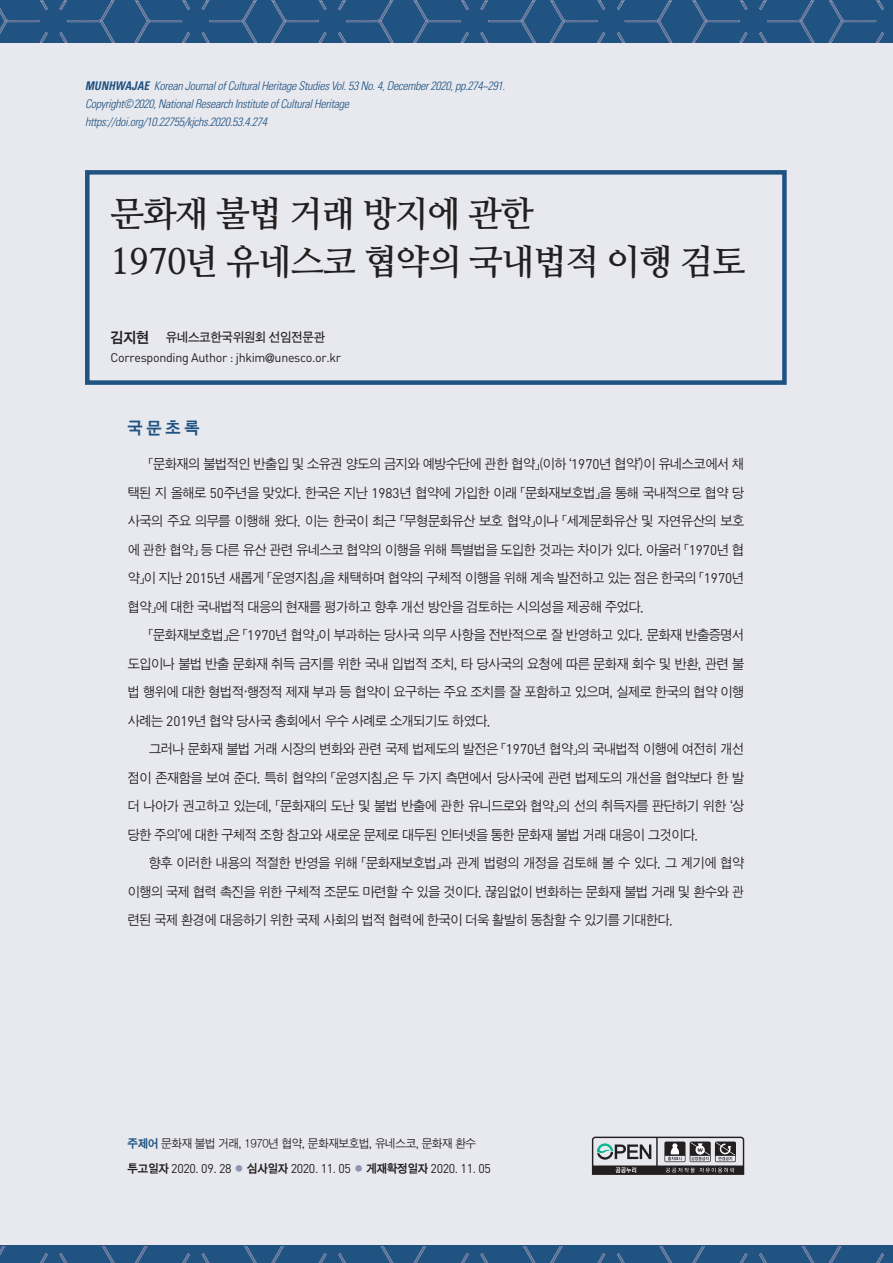
<style>
.page{position:relative;width:893px;height:1263px;background:#e8e9ef}
.page>*{position:absolute;margin:0;border:0;box-sizing:border-box;transform-origin:0 0}
.t1{font:35.25px/48px "Nanum Myeongjo OTF Bold";letter-spacing:-.04em;color:#231f20}
.t2{font:17.25px "SD Gothic c Bd";color:#205381}
.t3{font:15px "SD Gothic c Bd";color:#231f20}
.t4{font:13.8px/28.5px "SD Gothic a Lt";letter-spacing:-.035em;color:#231f20;text-align:justify}
.t5{font:13.05px "SD Gothic b Md";letter-spacing:-.03em;color:#231f20}
.t6{font:12.6px "Dinreg";letter-spacing:-.03em;color:#231f20}
.t7{font:12.45px "Dinreg";letter-spacing:-.025em;color:#231f20}
.t8{font:italic 300 condensed 12px/18.1px "Univers LT Std";letter-spacing:-.03em;color:#205381}
.t9{font:12px "SD Gothic a Lt";letter-spacing:-.03em;color:#231f20}
.s1{font-weight:700}
.s2{font-family:"SD Gothic b Md"}
.s3{font-family:"Dinreg"}
.s4{font-family:"SD Gothic c Bd";color:#205381}
.s5{font-family:"SD Gothic c Bd";font-size:12px}
.s6{font-family:"SD Gothic c Bd";font-size:12px;color:#8e93b1}
</style>
<div class="page">
<div style="left:0;top:0;width:893px;height:43px;background:#205381"></div>
<svg style="left:202px;top:0;width:55px;height:43px"></svg>
<svg style="left:135px;top:0;width:55px;height:43px"></svg>
<svg style="left:59px;top:0;width:56px;height:43px"></svg>
<svg style="left:0;top:0;width:48px;height:43px"></svg>
<svg style="left:480px;top:0;width:56px;height:43px"></svg>
<svg style="left:413px;top:0;width:56px;height:43px"></svg>
<svg style="left:338px;top:0;width:56px;height:43px"></svg>
<svg style="left:271px;top:0;width:56px;height:43px"></svg>
<svg style="left:759px;top:0;width:55px;height:43px"></svg>
<svg style="left:692px;top:0;width:55px;height:43px"></svg>
<svg style="left:617px;top:0;width:55px;height:43px"></svg>
<svg style="left:550px;top:0;width:55px;height:43px"></svg>
<svg style="left:828px;top:0;width:56px;height:43px"></svg>
<div style="left:0;top:1246px;width:893px;height:17px;background:#205381"></div>
<svg style="left:0;top:1246px;width:5px;height:9px"></svg>
<svg style="left:102px;top:1246px;width:12px;height:17px"></svg>
<svg style="left:135px;top:1246px;width:12px;height:17px"></svg>
<svg style="left:244px;top:1246px;width:13px;height:17px"></svg>
<svg style="left:40px;top:1253px;width:8px;height:10px"></svg>
<svg style="left:59px;top:1253px;width:8px;height:10px"></svg>
<svg style="left:182px;top:1253px;width:8px;height:10px"></svg>
<svg style="left:202px;top:1253px;width:7px;height:10px"></svg>
<svg style="left:271px;top:1246px;width:13px;height:17px"></svg>
<svg style="left:381px;top:1246px;width:12px;height:17px"></svg>
<svg style="left:414px;top:1246px;width:12px;height:17px"></svg>
<svg style="left:523px;top:1246px;width:12px;height:17px"></svg>
<svg style="left:319px;top:1253px;width:8px;height:10px"></svg>
<svg style="left:338px;top:1253px;width:8px;height:10px"></svg>
<svg style="left:461px;top:1253px;width:8px;height:10px"></svg>
<svg style="left:480px;top:1253px;width:8px;height:10px"></svg>
<svg style="left:550px;top:1246px;width:13px;height:17px"></svg>
<svg style="left:659px;top:1246px;width:13px;height:17px"></svg>
<svg style="left:692px;top:1246px;width:13px;height:17px"></svg>
<svg style="left:802px;top:1246px;width:12px;height:17px"></svg>
<svg style="left:598px;top:1253px;width:7px;height:10px"></svg>
<svg style="left:617px;top:1253px;width:8px;height:10px"></svg>
<svg style="left:740px;top:1253px;width:7px;height:10px"></svg>
<svg style="left:759px;top:1253px;width:8px;height:10px"></svg>
<svg style="left:829px;top:1246px;width:12px;height:17px"></svg>
<svg style="left:876px;top:1253px;width:8px;height:10px"></svg>
<svg style="left:592px;top:1136px;width:152px;height:39px"></svg>
<div style="left:85px;top:170px;width:702px;height:215px;border:4px solid #205381"></div>
<p class="t8" style="left:85px;top:76px;width:421px"><span class="s1">MUNHWAJAE</span> Korean Journal of Cultural Heritage Studies Vol. 53 No. 4, December 2020, pp.274~291.<br>Copyright©2020, National Research Institute of Cultural Heritage https://doi.org/10.22755/kjchs.2020.53.4.274</p>
<h1 class="t1" style="left:111px;top:189px;width:636px">문화재 불법 거래 방지에 관한<br>1970년 유네스코 협약의 국내법적 이행 검토</h1>
<p class="t3" style="left:111px;top:330px;width:40px">김지현</p>
<p class="t5" style="left:166px;top:331px;width:161px">유네스코한국위원회 선임전문관</p>
<p class="t7" style="left:111px;top:349px;width:232px">Corresponding Author : jhkim<span class="s2">@</span>unesco.or.kr</p>
<p class="t2" style="left:128px;top:419px;width:74px">국 문 초 록</p>
<p class="t4" style="left:128px;top:450px;width:618px;text-indent:21px">「문화재의 불법적인 반출입 및 소유권 양도의 금지와 예방수단에 관한 협약」(이하 ‘<span class="s3">1970</span>년 협약’)이 유네스코에서 채 택된 지 올해로 <span class="s3">50</span>주년을 맞았다. 한국은 지난 <span class="s3">1983</span>년 협약에 가입한 이래 「문화재보호법」을 통해 국내적으로 협약 당 사국의 주요 의무를 이행해 왔다. 이는 한국이 최근 「무형문화유산 보호 협약」이나 「세계문화유산 및 자연유산의 보호 에 관한 협약」 등 다른 유산 관련 유네스코 협약의 이행을 위해 특별법을 도입한 것과는 차이가 있다. 아울러 「<span class="s3">1970</span>년 협 약」이 지난 <span class="s3">2015</span>년 새롭게 「운영지침」을 채택하며 협약의 구체적 이행을 위해 계속 발전하고 있는 점은 한국의 「<span class="s3">1970</span>년 협약」에 대한 국내법적 대응의 현재를 평가하고 향후 개선 방안을 검토하는 시의성을 제공해 주었다.</p>
<p class="t4" style="left:128px;top:621px;width:618px;text-indent:21px">「문화재보호법」은 「<span class="s3">1970</span>년 협약」이 부과하는 당사국 의무 사항을 전반적으로 잘 반영하고 있다. 문화재 반출증명서 도입이나 불법 반출 문화재 취득 금지를 위한 국내 입법적 조치, 타 당사국의 요청에 따른 문화재 회수 및 반환, 관련 불 법 행위에 대한 형법적·행정적 제재 부과 등 협약이 요구하는 주요 조치를 잘 포함하고 있으며, 실제로 한국의 협약 이행 사례는 <span class="s3">2019</span>년 협약 당사국 총회에서 우수 사례로 소개되기도 하였다.</p>
<p class="t4" style="left:128px;top:735px;width:618px;text-indent:21px">그러나 문화재 불법 거래 시장의 변화와 관련 국제 법제도의 발전은 「<span class="s3">1970</span>년 협약」의 국내법적 이행에 여전히 개선 점이 존재함을 보여 준다. 특히 협약의 「운영지침」은 두 가지 측면에서 당사국에 관련 법제도의 개선을 협약보다 한 발 더 나아가 권고하고 있는데, 「문화재의 도난 및 불법 반출에 관한 유니드로와 협약」의 선의 취득자를 판단하기 위한 ‘상 당한 주의’에 대한 구체적 조항 참고와 새로운 문제로 대두된 인터넷을 통한 문화재 불법 거래 대응이 그것이다.</p>
<p class="t4" style="left:128px;top:849px;width:618px;text-indent:21px">향후 이러한 내용의 적절한 반영을 위해 「문화재보호법」과 관계 법령의 개정을 검토해 볼 수 있다. 그 계기에 협약 이행의 국제 협력 촉진을 위한 구체적 조문도 마련할 수 있을 것이다. 끊임없이 변화하는 문화재 불법 거래 및 환수와 관 련된 국제 환경에 대응하기 위한 국제 사회의 법적 협력에 한국이 더욱 활발히 동참할 수 있기를 기대한다.</p>
<p class="t9" style="left:128px;top:1137px;width:350px"><span class="s4">주제어</span> 문화재 불법 거래, 1970년 협약, 문화재보호법, 유네스코, 문화재 환수</p>
<p class="t6" style="left:128px;top:1161px;width:365px"><span class="s5">투고일자</span> 2020. 09. 28 <span class="s6">●</span> <span class="s5">심사일자</span> 2020. 11. 05 <span class="s6">●</span> <span class="s5">게재확정일자</span> 2020. 11. 05</p>
</div>
